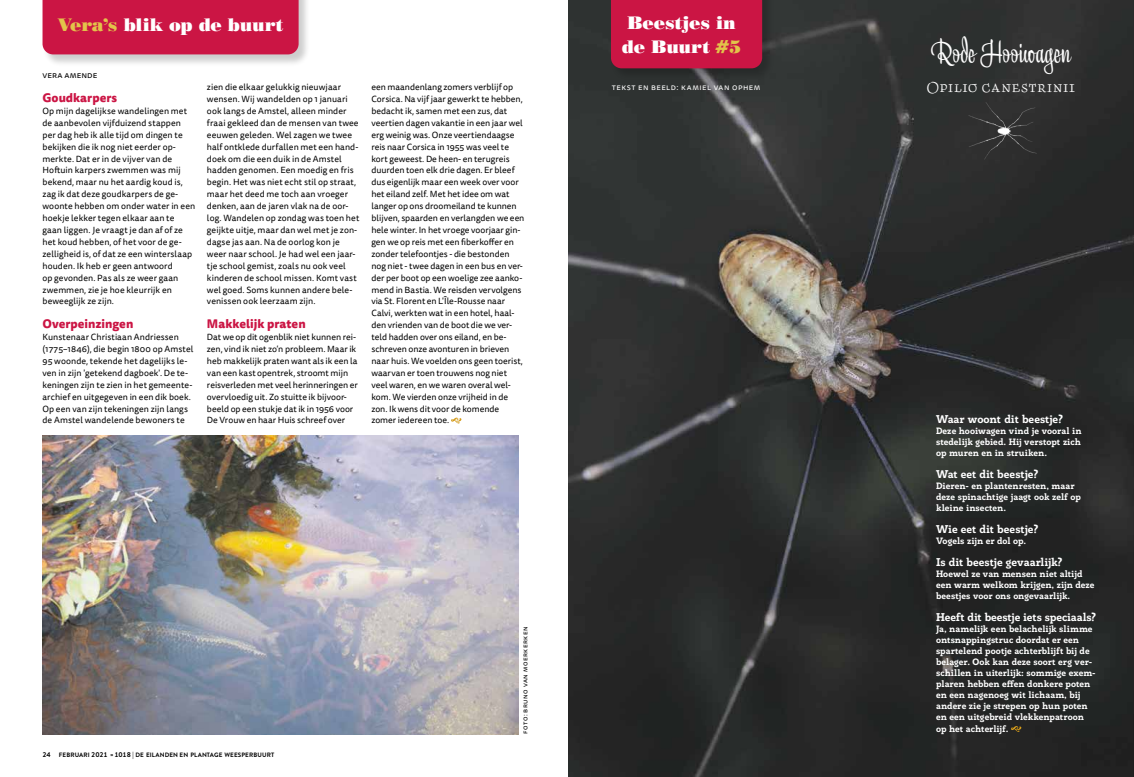
<style>
.page{position:relative;width:1134px;height:777px;background:#fff}
.page>*{position:absolute;margin:0;border:0;box-sizing:border-box;transform-origin:0 0}
.t1{font:31px "Liza Display Pro";color:#fff}
.t2{font:18px/24.2px "Poster Bodoni BT";letter-spacing:-.015em;color:#fff}
.t3{font:17px "Liza Caps Pro";letter-spacing:.035em;color:#fff}
.t4{font:800 12px "Tisa Sans Pro";color:#cb1544}
.t5{font:800 11px "Rogliano";letter-spacing:-.01em;color:#fff}
.t6{font:800 9px/11px "Rogliano";color:#fff}
.t7{font:8.9px/11.9px "Tisa Sans Pro";letter-spacing:.005em;color:#000}
.t8{font:8.5px "Tisa Sans Pro";letter-spacing:.065em;color:#fff}
.t9{font:7px "Tisa Sans Pro";letter-spacing:.07em;color:#000}
.t10{font:700 6.3px "Brandon Grotesque";letter-spacing:.02em;color:#000}
.s1{color:#e2c34a}
.s2{font-size:7px}
.s3{font-size:6px}
</style>
<div class="page">
<img style="left:43px;top:435px;width:476px;height:299px">
<svg style="left:451px;top:417px;width:10px;height:6px"></svg>
<div style="left:43px;top:0;width:268px;height:66px;background:#000;opacity:.2"></div>
<div style="left:43px;top:0;width:256px;height:54px;background:#cb1544"></div>
<img style="left:568px;top:0;width:566px;height:777px">
<div style="left:611px;top:0;width:163px;height:81px;background:#000;opacity:.2"></div>
<div style="left:611px;top:0;width:151px;height:68px;background:#cb1544"></div>
<svg style="left:1011px;top:726px;width:10px;height:6px"></svg>
<img style="left:967px;top:102px;width:71px;height:57px">
<h2 class="t2" style="left:58px;top:12px;width:226px"><span class="s1">Vera’s</span> blik op de buurt</h2>
<h2 class="t2" style="left:622px;top:10px;width:121px">Beestjes in de Buurt <span class="s1">#5</span></h2>
<p class="t8" style="left:612px;top:81px;width:150px">tekst en beeld: kamiel van ophem</p>
<p class="t7" style="left:43px;top:69px;width:56px">vera amende</p>
<h3 class="t4" style="left:43px;top:89px;width:76px">Goudkarpers</h3>
<p class="t7" style="left:43px;top:105px;width:154px">Op mijn dagelijkse wandelingen met de aanbevolen vijfduizend stappen per dag heb ik alle tijd om dingen te bekijken die ik nog niet eerder op&shy;merkte. Dat er in de vijver van de<br>Hoftuin karpers zwemmen was mij bekend, maar nu het aardig koud is, zag ik dat deze goudkarpers de ge&shy;woonte hebben om onder water in een hoekje lekker tegen elkaar aan te gaan liggen. Je vraagt je dan af of ze het koud hebben, of het voor de ge&shy;zelligheid is, of dat ze een winterslaap houden. Ik heb er geen antwoord<br>op gevonden. Pas als ze weer gaan zwemmen, zie je hoe kleurrijk en beweeglijk ze zijn.</p>
<h3 class="t4" style="left:43px;top:315px;width:92px">Overpeinzingen</h3>
<p class="t7" style="left:43px;top:331px;width:152px">Kunstenaar Christiaan Andriessen (1775–1846), die begin 1800 op Amstel 95 woonde, tekende het dagelijks le&shy;ven in zijn 'getekend dagboek'. De te&shy;keningen zijn te zien in het gemeente&shy;archief en uitgegeven in een dik boek.<br>Op een van zijn tekeningen zijn langs de Amstel wandelende bewoners te</p>
<p class="t7" style="left:371px;top:81px;width:155px">een maandenlang zomers verblijf op Corsica. Na vijf jaar gewerkt te hebben, bedacht ik, samen met een zus, dat veertien dagen vakantie in een jaar wel erg weinig was. Onze veertiendaagse reis naar Corsica in 1955 was veel te kort geweest. De heen- en terugreis duurden toen elk drie dagen. Er bleef dus eigenlijk maar een week over voor het eiland zelf. Met het idee om wat langer op ons droomeiland te kunnen blijven, spaarden en verlangden we een hele winter. In het vroege voorjaar gin&shy;gen we op reis met een fiberkoffer en zonder telefoontjes - die bestonden nog niet - twee dagen in een bus en ver&shy;der per boot op een woelige zee aanko&shy;mend in Bastia. We reisden vervolgens via St. Florent en L'Île-Rousse naar Calvi, werkten wat in een hotel, haal&shy;den vrienden van de boot die we ver&shy;teld hadden over ons eiland, en be&shy;schreven onze avonturen in brieven naar huis. We voelden ons geen toerist, waarvan er toen trouwens nog niet veel waren, en we waren overal wel&shy;kom. We vierden onze vrijheid in de zon. Ik wens dit voor de komende zomer iedereen toe.</p>
<p class="t7" style="left:207px;top:81px;width:154px">zien die elkaar gelukkig nieuwjaar wensen. Wij wandelden op 1 januari ook langs de Amstel, alleen minder fraai gekleed dan de mensen van twee eeuwen geleden. Wel zagen we twee half ontklede durfallen met een hand&shy;doek om die een duik in de Amstel hadden genomen. Een moedig en fris begin. Het was niet echt stil op straat, maar het deed me toch aan vroeger denken, aan de jaren vlak na de oor&shy;log. Wandelen op zondag was toen het geijkte uitje, maar dan wel met je zon&shy;dagse jas aan. Na de oorlog kon je weer naar school. Je had wel een jaar&shy;tje school gemist, zoals nu ook veel kinderen de school missen. Komt vast wel goed. Soms kunnen andere bele&shy;venissen ook leerzaam zijn.</p>
<h3 class="t4" style="left:207px;top:315px;width:100px">Makkelijk praten</h3>
<p class="t7" style="left:207px;top:331px;width:152px">Dat we op dit ogenblik niet kunnen rei&shy;zen, vind ik niet zo’n probleem. Maar ik heb makkelijk praten want als ik een la van een kast opentrek, stroomt mijn reisverleden met veel herinneringen er overvloedig uit. Zo stuitte ik bijvoor&shy;beeld op een stukje dat ik in 1956 voor De Vrouw en haar Huis schreef over</p>
<p class="t10" style="left:43px;top:750px;width:233px"><span class="s2">24</span> FEBRUARI <span class="s2">2021</span> <span class="s3">»</span> <span class="s2">1018 |</span> DE EILANDEN EN PLANTAGE WEESPERBUURT</p>
<p class="t9" style="left:520px;top:734px;width:109px;rotate:-90deg">foto: bruno van moerkerken</p>
<h1 class="t1" style="left:930px;top:33px;width:141px">Rode Hooiwagen</h1>
<h3 class="t3" style="left:926px;top:77px;width:150px">Opilio canestrinii</h3>
<p class="t5" style="left:936px;top:412px;width:129px">Waar woont dit beestje?</p>
<p class="t6" style="left:936px;top:425px;width:147px;text-align:justify">Deze hooiwagen vind je vooral in stedelijk gebied. Hij verstopt zich op muren en in struiken.</p>
<p class="t5" style="left:936px;top:467px;width:104px">Wat eet dit beestje?</p>
<p class="t6" style="left:936px;top:480px;width:146px">Dieren- en plantenresten, maar deze spinachtige jaagt ook zelf op kleine insecten.</p>
<p class="t5" style="left:936px;top:522px;width:104px">Wie eet dit beestje?</p>
<p class="t6" style="left:936px;top:535px;width:92px">Vogels zijn er dol op.</p>
<p class="t5" style="left:936px;top:555px;width:128px">Is dit beestje gevaarlijk?</p>
<p class="t6" style="left:936px;top:568px;width:160px">Hoewel ze van mensen niet altijd een warm welkom krijgen, zijn deze beestjes voor ons ongevaarlijk.</p>
<p class="t5" style="left:936px;top:610px;width:162px">Heeft dit beestje iets speciaals?</p>
<p class="t6" style="left:936px;top:623px;width:161px">Ja, namelijk een belachelijk slimme ontsnappingstruc doordat er een spartelend pootje achterblijft bij de belager. Ook kan deze soort erg ver&shy;schillen in uiterlijk: sommige exem&shy;plaren hebben effen donkere poten en een nagenoeg wit lichaam, bij andere zie je strepen op hun poten en een uitgebreid vlekkenpatroon</p>
<p class="t6" style="left:936px;top:723px;width:74px">op het achterlijf.</p>
</div>
